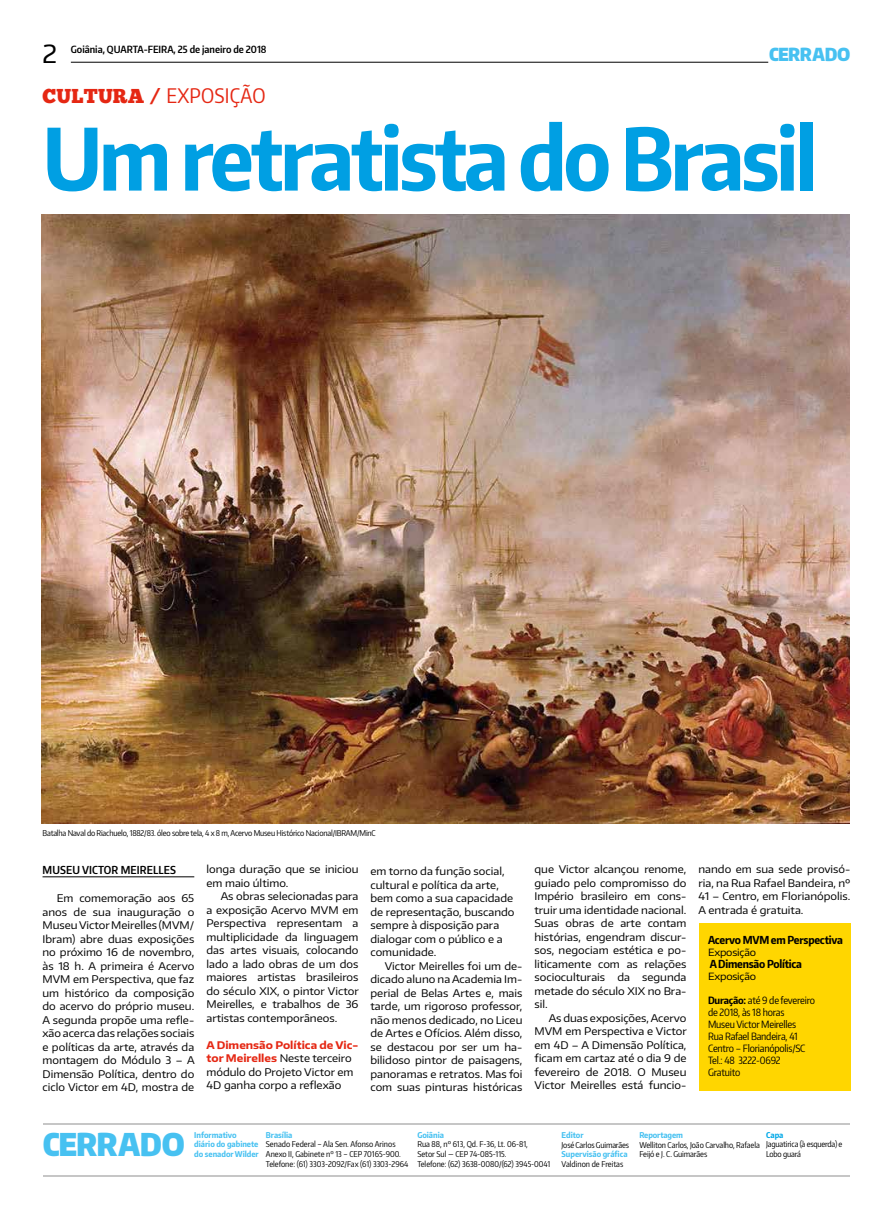
<style>
.page{position:relative;width:893px;height:1219px;background:#fff}
.page>*{position:absolute;margin:0;border:0;box-sizing:border-box;transform-origin:0 0}
.t1{font:700 85px "Encode Sans Condensed";letter-spacing:-.04em;color:#009fe3}
.t2{font:900 31.4px "Encode Sans Condensed";letter-spacing:-.015em;color:#47c1f1}
.t3{font:25px "Encode Sans Wide";color:#000}
.t4{font:20px "Encode Sans Condensed";letter-spacing:.01em;color:#e52713}
.t5{font:900 18px "Encode Sans Condensed";letter-spacing:-.015em;color:#47c1f1}
.t6{font:700 11px "Encode Sans Condensed";letter-spacing:-.02em;color:#000}
.t7{font:600 11px "Encode Sans Condensed";letter-spacing:.01em;color:#000}
.t8{font:10.5px/13.5px "Encode Sans Wide";color:#000;text-align:justify}
.t9{font:10px/12px "Encode Sans Condensed";letter-spacing:-.02em;color:#000}
.t10{font:10px "Encode Sans Wide";letter-spacing:-.02em;color:#000}
.t11{font:600 9.9px "Encode Sans Condensed";color:#000}
.t12{font:8px/9.6px "Encode Sans Condensed";letter-spacing:-.01em;color:#000}
.t13{font:700 8px/9.6px "Encode Sans Condensed";color:#47c1f1}
.t14{font:700 8px "Encode Sans Condensed";color:#00a8e7}
.s1{font-family:"Chunk Five Ex"}
.s2{font-weight:700;color:#e52713}
.s3{font-weight:700}
</style>
<div class="page">
<hr style="left:43px;top:877px;width:151px;height:1px;background:#000">
<hr style="left:71px;top:62px;width:697px;height:1px;background:#000">
<hr style="left:43px;top:1124px;width:806px;height:1px;background:#c6c6c6">
<hr style="left:43px;top:1175px;width:807px;height:1px;background:#c6c6c6">
<img style="left:42px;top:215px;width:807px;height:608px">
<div style="left:699px;top:923px;width:151px;height:167px;background:#ffd600"></div>
<h3 class="t3" style="left:43px;top:37px;width:16px">2</h3>
<p class="t11" style="left:71px;top:43px;width:197px">Goiânia, QUARTA-FEIRA, 25 de janeiro de 2018</p>
<h3 class="t5" style="left:769px;top:43px;width:83px">CERRADO</h3>
<h3 class="t4" style="left:43px;top:82px;width:224px"><span class="s1">CULTURA /</span> EXPOSIÇÃO</h3>
<h1 class="t1" style="left:43px;top:103px;width:776px">Um retratista do Brasil</h1>
<p class="t12" style="left:43px;top:828px;width:335px">Batalha Naval do Riachuelo, 1882/83. óleo sobre tela, 4 x 8 m, Acervo Museu Histórico Nacional/IBRAM/MinC</p>
<p class="t7" style="left:43px;top:862px;width:135px">MUSEU VICTOR MEIRELLES</p>
<p class="t8" style="left:43px;top:891px;width:154px;text-indent:14px">Em comemoração aos 65 anos de sua inauguração o Museu Victor Meirelles (MVM/ Ibram) abre duas exposições no próximo 16 de novembro, às 18 h. A primeira é Acervo MVM em Perspectiva, que faz um histórico da composição do acervo do próprio museu.<br>A segunda propõe uma refle&shy;xão acerca das relações sociais e políticas da arte, através da montagem do Módulo 3 – A Dimensão Política, dentro do ciclo Victor em 4D, mostra de</p>
<p class="t8" style="left:206px;top:862px;width:153px">longa duração que se iniciou em maio último.</p>
<p class="t8" style="left:206px;top:889px;width:154px;text-indent:14px">As obras selecionadas para a exposição Acervo MVM em Perspectiva representam a multiplicidade da linguagem das artes visuais, colocando lado a lado obras de um dos maiores artistas brasileiros do século XIX, o pintor Victor Meirelles, e trabalhos de 36 artistas contemporâneos.</p>
<p class="t8" style="left:206px;top:1038px;width:153px;text-align:left"><span class="s2">A Dimensão Política de Vic&shy;tor Meirelles</span> Neste terceiro módulo do Projeto Victor em<br>4D ganha corpo a reflexão</p>
<p class="t8" style="left:370px;top:864px;width:146px;text-align:left">em torno da função social, cultural e política da arte, bem como a sua capacidade de representação, buscando sempre à disposição para dialogar com o público e a comunidade.</p>
<p class="t8" style="left:370px;top:959px;width:153px;text-indent:14px">Victor Meirelles foi um de&shy;dicado aluno na Academia Im&shy;perial de Belas Artes e, mais tarde, um rigoroso professor, não menos dedicado, no Liceu de Artes e Ofícios. Além disso, se destacou por ser um ha&shy;bilidoso pintor de paisagens, panoramas e retratos. Mas foi com suas pinturas históricas</p>
<p class="t8" style="left:534px;top:862px;width:153px">que Victor alcançou renome, guiado pelo compromisso do Império brasileiro em cons&shy;truir uma identidade nacional.<br>Suas obras de arte contam histórias, engendram discur&shy;sos, negociam estética e po&shy;liticamente com as relações socioculturais da segunda metade do século XIX no Bra&shy;sil.</p>
<p class="t8" style="left:534px;top:1011px;width:154px;text-indent:14px">As duas exposições, Acervo MVM em Perspectiva e Victor em 4D – A Dimensão Política, ficam em cartaz até o dia 9 de fevereiro de 2018. O Museu Victor Meirelles está funcio-</p>
<p class="t8" style="left:698px;top:862px;width:153px">nando em sua sede provisó&shy;ria, na Rua Rafael Bandeira, nº 41 – Centro, em Florianópolis.<br>A entrada é gratuita.</p>
<p class="t6" style="left:708px;top:933px;width:136px">Acervo MVM em Perspectiva</p>
<p class="t10" style="left:708px;top:946px;width:50px">Exposição</p>
<p class="t6" style="left:710px;top:957px;width:94px">A Dimensão Política</p>
<p class="t10" style="left:708px;top:970px;width:50px">Exposição</p>
<p class="t9" style="left:708px;top:994px;width:108px"><span class="s3">Duração:</span> até 9 de fevereiro de 2018, às 18 horas<br>Museu Victor Meirelles<br>Rua Rafael Bandeira, 41<br>Centro – Florianópolis/SC<br>Tel.: 48 3222-0692<br>Gratuito</p>
<h2 class="t2" style="left:43px;top:1123px;width:143px">CERRADO</h2>
<p class="t13" style="left:194px;top:1130px;width:66px">Informativo diário do gabinete do senador Wilder</p>
<p class="t13" style="left:417px;top:1130px;width:28px">Goiânia</p>
<p class="t13" style="left:266px;top:1130px;width:28px">Brasília</p>
<p class="t12" style="left:266px;top:1139px;width:144px">Senado Federal – Ala Sen. Afonso Arinos<br>Anexo II, Gabinete nº 13 – CEP 70165-900.<br>Telefone: (61) 3303-2092/Fax (61) 3303-2964</p>
<p class="t12" style="left:417px;top:1139px;width:135px">Rua 88, nº 613, Qd. F-36, Lt. 06-81,<br>Setor Sul — CEP 74-085-115.<br>Telefone: (62) 3638-0080/(62) 3945-0041</p>
<p class="t13" style="left:562px;top:1130px;width:24px">Editor</p>
<p class="t12" style="left:562px;top:1140px;width:69px">José Carlos Guimarães</p>
<p class="t13" style="left:562px;top:1149px;width:67px">Supervisão gráfica</p>
<p class="t12" style="left:562px;top:1159px;width:63px">Valdinon de Freitas</p>
<p class="t14" style="left:766px;top:1130px;width:19px">Capa</p>
<p class="t12" style="left:766px;top:1139px;width:78px">Jaguatirica (à esquerda) e<br>Lobo guará</p>
<p class="t13" style="left:639px;top:1130px;width:45px">Reportagem</p>
<p class="t12" style="left:639px;top:1140px;width:122px">Welliton Carlos, João Carvalho, Rafaela</p>
<p class="t12" style="left:639px;top:1149px;width:69px">Feijó e J. C. Guimarães</p>
</div>
